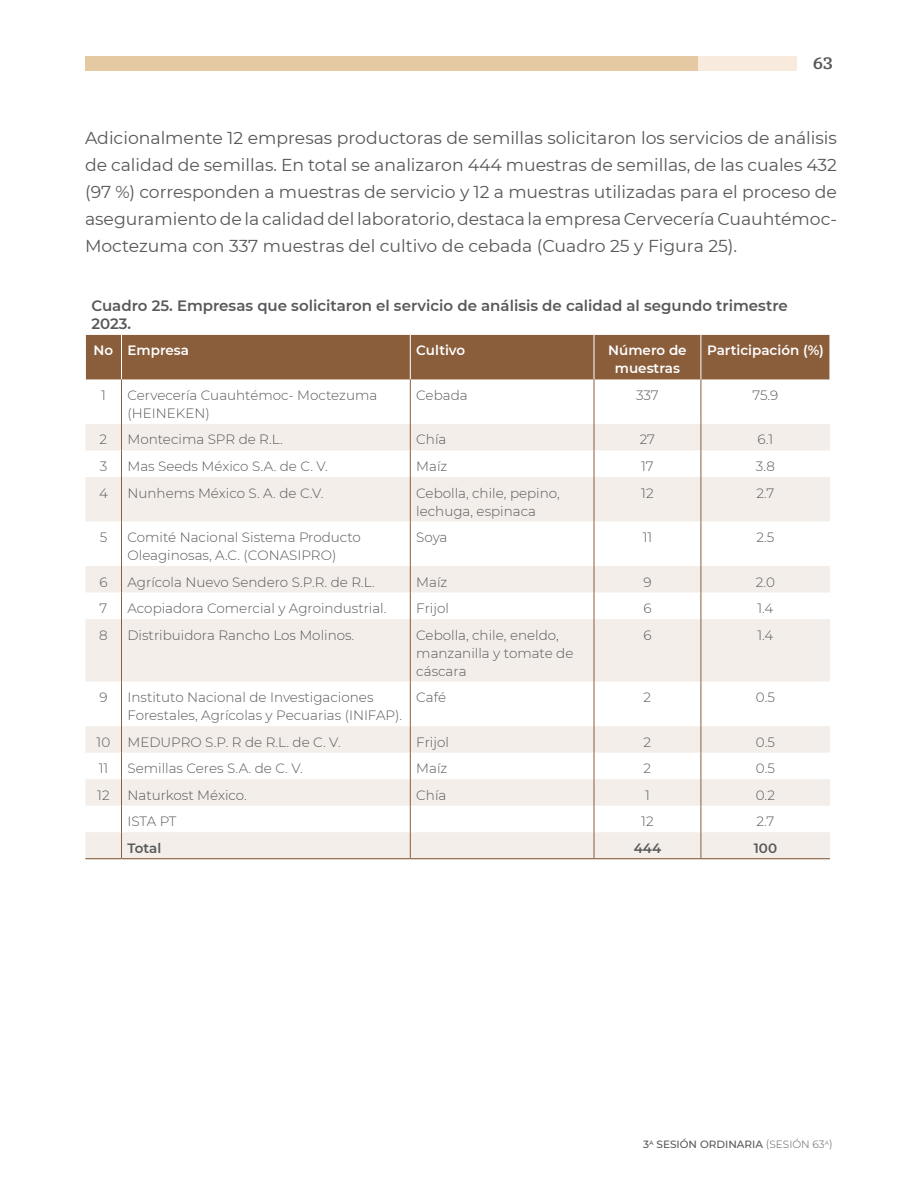
<style>
.page{position:relative;width:918px;height:1188px;background:#fff}
.page>*{position:absolute;margin:0;border:0;box-sizing:border-box;transform-origin:0 0}
.t1{font:17.25px/27px "Montserrat";color:#57585a;text-align:justify}
.t2{font:700 16.5px "GMX";color:#57585a}
.t3{font:600 15px/18px "Montserrat";color:#57585a}
.t4{font:300 13.5px/18px "Montserrat";color:#57585a}
.t5{font:600 13.5px/18px "Montserrat";color:#fff;text-align:center}
.t6{font:600 13.5px "Montserrat";color:#57585a}
.t7{font:500 10.5px "Montserrat";color:#57585a}
.s1{font-weight:300}
</style>
<div class="page">
<div style="left:85px;top:56px;width:613px;height:15px;background:#e4c9a3"></div>
<div style="left:698px;top:56px;width:98px;height:15px;background:#f8ebde"></div>
<div style="left:86px;top:335px;width:744px;height:44px;background:#8a5d3b"></div>
<svg style="left:85px;top:424px;width:745px;height:435px;fill:#f3eee9"></svg>
<hr style="left:121px;top:335px;width:1px;height:44px;background:#fff">
<hr style="left:410px;top:335px;width:1px;height:44px;background:#fff">
<hr style="left:594px;top:335px;width:1px;height:44px;background:#fff">
<hr style="left:701px;top:335px;width:1px;height:44px;background:#fff">
<hr style="left:85px;top:858px;width:36px;height:1px;background:#8a5d3b">
<hr style="left:122px;top:858px;width:288px;height:1px;background:#8a5d3b">
<hr style="left:410px;top:858px;width:184px;height:1px;background:#8a5d3b">
<hr style="left:594px;top:858px;width:107px;height:1px;background:#8a5d3b">
<hr style="left:701px;top:858px;width:129px;height:1px;background:#8a5d3b">
<hr style="left:121px;top:379px;width:1px;height:45px;background:#8a5d3b">
<hr style="left:410px;top:379px;width:1px;height:45px;background:#8a5d3b">
<hr style="left:594px;top:379px;width:1px;height:45px;background:#8a5d3b">
<hr style="left:701px;top:379px;width:1px;height:45px;background:#8a5d3b">
<svg style="left:121px;top:424px;width:1px;height:53px"></svg>
<svg style="left:410px;top:424px;width:1px;height:53px"></svg>
<svg style="left:594px;top:424px;width:1px;height:53px"></svg>
<svg style="left:701px;top:424px;width:1px;height:53px"></svg>
<hr style="left:121px;top:477px;width:1px;height:45px;background:#8a5d3b">
<hr style="left:410px;top:477px;width:1px;height:45px;background:#8a5d3b">
<hr style="left:594px;top:477px;width:1px;height:45px;background:#8a5d3b">
<hr style="left:701px;top:477px;width:1px;height:45px;background:#8a5d3b">
<hr style="left:121px;top:522px;width:1px;height:44px;background:#8a5d3b">
<hr style="left:410px;top:522px;width:1px;height:44px;background:#8a5d3b">
<hr style="left:594px;top:522px;width:1px;height:44px;background:#8a5d3b">
<hr style="left:701px;top:522px;width:1px;height:44px;background:#8a5d3b">
<svg style="left:121px;top:566px;width:1px;height:53px"></svg>
<svg style="left:410px;top:566px;width:1px;height:53px"></svg>
<svg style="left:594px;top:566px;width:1px;height:53px"></svg>
<svg style="left:701px;top:566px;width:1px;height:53px"></svg>
<hr style="left:121px;top:619px;width:1px;height:63px;background:#8a5d3b">
<hr style="left:410px;top:619px;width:1px;height:63px;background:#8a5d3b">
<hr style="left:594px;top:619px;width:1px;height:63px;background:#8a5d3b">
<hr style="left:701px;top:619px;width:1px;height:63px;background:#8a5d3b">
<hr style="left:121px;top:682px;width:1px;height:44px;background:#8a5d3b">
<hr style="left:410px;top:682px;width:1px;height:44px;background:#8a5d3b">
<hr style="left:594px;top:682px;width:1px;height:44px;background:#8a5d3b">
<hr style="left:701px;top:682px;width:1px;height:44px;background:#8a5d3b">
<svg style="left:121px;top:726px;width:1px;height:132px"></svg>
<svg style="left:410px;top:726px;width:1px;height:132px"></svg>
<svg style="left:594px;top:726px;width:1px;height:132px"></svg>
<svg style="left:701px;top:726px;width:1px;height:132px"></svg>
<p class="t2" style="left:813px;top:54px;width:22px">63</p>
<p class="t1" style="left:85px;top:124px;width:753px">Adicionalmente 12 empresas productoras de semillas solicitaron los servicios de análisis de calidad de semillas. En total se analizaron 444 muestras de semillas, de las cuales 432 (97 %) corresponden a muestras de servicio y 12 a muestras utilizadas para el proceso de aseguramiento de la calidad del laboratorio, destaca la empresa Cervecería Cuauhtémoc-Moctezuma con 337 muestras del cultivo de cebada (Cuadro 25 y Figura 25).</p>
<p class="t3" style="left:91px;top:296px;width:698px">Cuadro 25. Empresas que solicitaron el servicio de análisis de calidad al segundo trimestre<br>2023.</p>
<p class="t5" style="left:94px;top:341px;width:97px">No Empresa</p>
<p class="t5" style="left:416px;top:341px;width:50px">Cultivo</p>
<p class="t5" style="left:608px;top:341px;width:80px">Número de muestras</p>
<p class="t5" style="left:707px;top:341px;width:118px">Participación (%)</p>
<p class="t4" style="left:101px;top:386px;width:6px">1</p>
<p class="t4" style="left:128px;top:386px;width:251px">Cervecería Cuauhtémoc- Moctezuma (HEINEKEN)</p>
<p class="t4" style="left:416px;top:386px;width:53px">Cebada</p>
<p class="t4" style="left:636px;top:386px;width:24px">337</p>
<p class="t4" style="left:752px;top:386px;width:27px">75.9</p>
<p class="t4" style="left:100px;top:430px;width:9px">2</p>
<p class="t4" style="left:128px;top:430px;width:157px">Montecima SPR de R.L.</p>
<p class="t4" style="left:416px;top:430px;width:32px">Chía</p>
<p class="t4" style="left:640px;top:430px;width:17px">27</p>
<p class="t4" style="left:758px;top:430px;width:17px">6.1</p>
<p class="t4" style="left:100px;top:457px;width:9px">3</p>
<p class="t4" style="left:128px;top:457px;width:202px">Mas Seeds México S.A. de C. V.</p>
<p class="t4" style="left:416px;top:457px;width:33px">Maíz</p>
<p class="t4" style="left:641px;top:457px;width:14px">17</p>
<p class="t4" style="left:756px;top:457px;width:20px">3.8</p>
<p class="t4" style="left:99px;top:483px;width:10px">4</p>
<p class="t4" style="left:128px;top:483px;width:198px">Nunhems México S. A. de C.V.</p>
<p class="t4" style="left:416px;top:483px;width:145px">Cebolla, chile, pepino, lechuga, espinaca</p>
<p class="t4" style="left:641px;top:483px;width:14px">12</p>
<p class="t4" style="left:756px;top:483px;width:20px">2.7</p>
<p class="t4" style="left:100px;top:528px;width:9px">5</p>
<p class="t4" style="left:128px;top:528px;width:235px">Comité Nacional Sistema Producto<br>Oleaginosas, A.C. (CONASIPRO)</p>
<p class="t4" style="left:416px;top:528px;width:33px">Soya</p>
<p class="t4" style="left:643px;top:528px;width:11px">11</p>
<p class="t4" style="left:756px;top:528px;width:19px">2.5</p>
<p class="t4" style="left:99px;top:572px;width:10px">6</p>
<p class="t4" style="left:128px;top:572px;width:249px">Agrícola Nuevo Sendero S.P.R. de R.L.</p>
<p class="t4" style="left:416px;top:572px;width:33px">Maíz</p>
<p class="t4" style="left:643px;top:572px;width:10px">9</p>
<p class="t4" style="left:756px;top:572px;width:21px">2.0</p>
<p class="t4" style="left:100px;top:599px;width:9px">7</p>
<p class="t4" style="left:128px;top:599px;width:261px">Acopiadora Comercial y Agroindustrial.</p>
<p class="t4" style="left:416px;top:599px;width:34px">Frijol</p>
<p class="t4" style="left:643px;top:599px;width:10px">6</p>
<p class="t4" style="left:757px;top:599px;width:18px">1.4</p>
<p class="t4" style="left:99px;top:625px;width:10px">8</p>
<p class="t4" style="left:128px;top:625px;width:228px">Distribuidora Rancho Los Molinos.</p>
<p class="t4" style="left:416px;top:625px;width:159px">Cebolla, chile, eneldo, manzanilla y tomate de cáscara</p>
<p class="t4" style="left:643px;top:625px;width:10px">6</p>
<p class="t4" style="left:757px;top:625px;width:18px">1.4</p>
<p class="t4" style="left:99px;top:688px;width:10px">9</p>
<p class="t4" style="left:128px;top:688px;width:276px">Instituto Nacional de Investigaciones<br>Forestales, Agrícolas y Pecuarias (INIFAP).</p>
<p class="t4" style="left:416px;top:688px;width:31px">Café</p>
<p class="t4" style="left:644px;top:688px;width:9px">2</p>
<p class="t4" style="left:756px;top:688px;width:20px">0.5</p>
<p class="t4" style="left:97px;top:732px;width:15px">10</p>
<p class="t4" style="left:128px;top:732px;width:215px">MEDUPRO S.P. R de R.L. de C. V.</p>
<p class="t4" style="left:416px;top:732px;width:34px">Frijol</p>
<p class="t4" style="left:644px;top:732px;width:9px">2</p>
<p class="t4" style="left:756px;top:732px;width:20px">0.5</p>
<p class="t4" style="left:99px;top:759px;width:11px">11</p>
<p class="t4" style="left:128px;top:759px;width:177px">Semillas Ceres S.A. de C. V.</p>
<p class="t4" style="left:416px;top:759px;width:33px">Maíz</p>
<p class="t4" style="left:644px;top:759px;width:9px">2</p>
<p class="t4" style="left:756px;top:759px;width:20px">0.5</p>
<p class="t4" style="left:97px;top:785px;width:14px">12</p>
<p class="t4" style="left:128px;top:785px;width:121px">Naturkost México.</p>
<p class="t4" style="left:416px;top:785px;width:32px">Chía</p>
<p class="t4" style="left:645px;top:785px;width:6px">1</p>
<p class="t4" style="left:756px;top:785px;width:21px">0.2</p>
<p class="t4" style="left:128px;top:812px;width:50px">ISTA PT</p>
<p class="t4" style="left:641px;top:812px;width:14px">12</p>
<p class="t4" style="left:756px;top:812px;width:20px">2.7</p>
<p class="t6" style="left:128px;top:838px;width:35px">Total</p>
<p class="t6" style="left:634px;top:838px;width:29px">444</p>
<p class="t6" style="left:754px;top:838px;width:25px">100</p>
<p class="t7" style="left:643px;top:1137px;width:191px">3<sup>A</sup> SESIÓN ORDINARIA <span class="s1">(SESIÓN 63</span><sup>A</sup><span class="s1">)</span></p>
</div>
